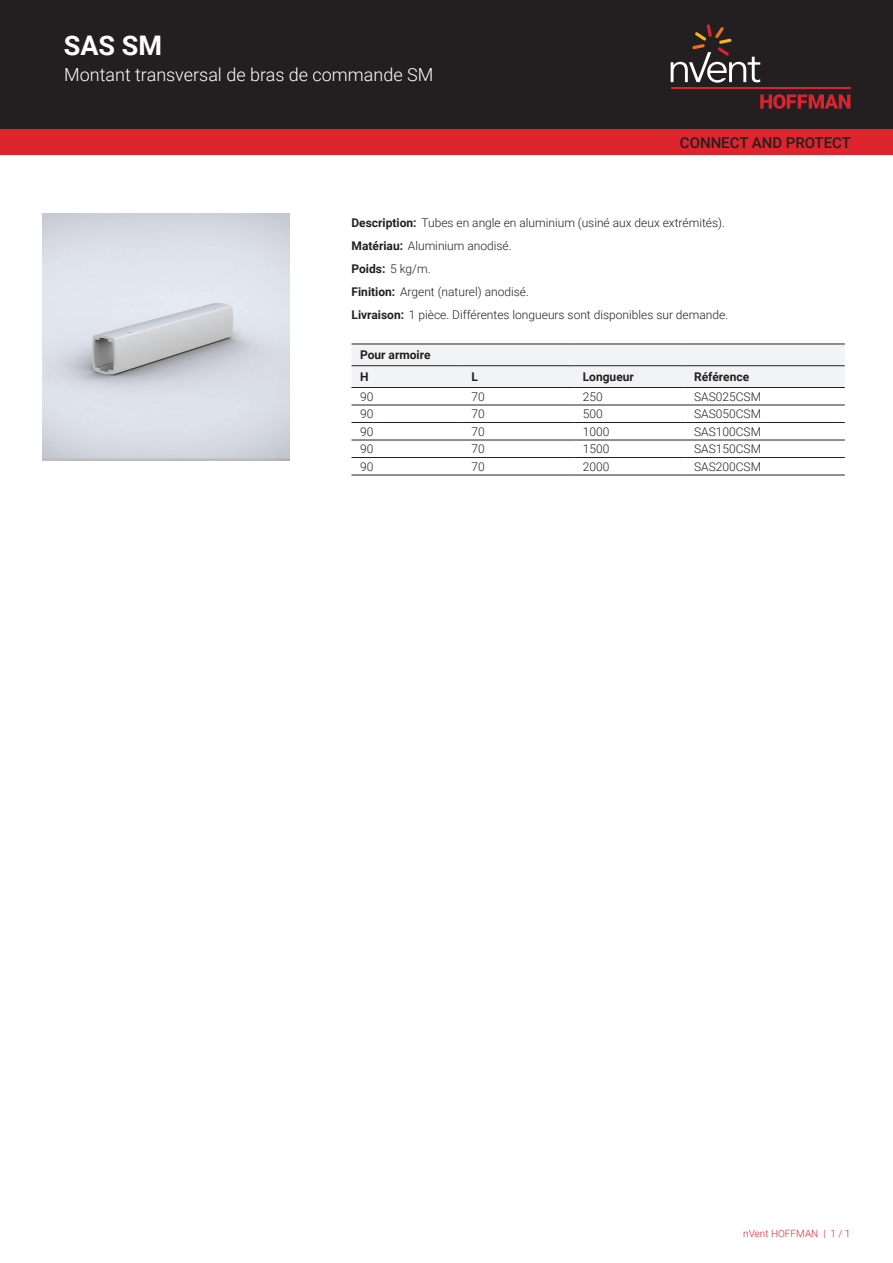
<style>
.page{position:relative;width:893px;height:1263px;background:#fff}
.page>*{position:absolute;margin:0;border:0;box-sizing:border-box;transform-origin:0 0}
.t1{font:700 27px "Roboto";color:#fff}
.t2{font:300 18px "Roboto";color:#fff}
.t3{font:500 15px "Roboto";color:#231f20}
.t4{font:300 12px/23px "Roboto";color:#231f20}
.t5{font:700 12px/21.8px "Roboto";color:#231f20}
.t6{font:300 10.05px "Roboto";color:#de252e}
.s1{font-weight:700}
</style>
<div class="page">
<div style="left:0;top:0;width:893px;height:129px;background:#231f20"></div>
<svg style="left:760px;top:94px;width:90px;height:15px"></svg>
<hr style="left:671px;top:88px;width:179px;height:1px;background:#db2230">
<svg style="left:671px;top:24px;width:89px;height:59px"></svg>
<div style="left:0;top:129px;width:893px;height:26px;background:#de252e"></div>
<div style="left:351px;top:345px;width:494px;height:42px;background:#f2f3f4"></div>
<hr style="left:351px;top:344px;width:112px;height:1px;background:#231f20">
<hr style="left:463px;top:344px;width:111px;height:1px;background:#231f20">
<hr style="left:574px;top:344px;width:112px;height:1px;background:#231f20">
<hr style="left:686px;top:344px;width:159px;height:1px;background:#231f20">
<hr style="left:351px;top:405px;width:112px;height:1px;background:#231f20">
<hr style="left:463px;top:405px;width:111px;height:1px;background:#231f20">
<hr style="left:574px;top:405px;width:112px;height:1px;background:#231f20">
<hr style="left:686px;top:405px;width:159px;height:1px;background:#231f20">
<hr style="left:351px;top:422px;width:112px;height:1px;background:#231f20">
<hr style="left:463px;top:422px;width:111px;height:1px;background:#231f20">
<hr style="left:574px;top:422px;width:112px;height:1px;background:#231f20">
<hr style="left:686px;top:422px;width:159px;height:1px;background:#231f20">
<hr style="left:351px;top:440px;width:112px;height:1px;background:#231f20">
<hr style="left:463px;top:440px;width:111px;height:1px;background:#231f20">
<hr style="left:574px;top:440px;width:112px;height:1px;background:#231f20">
<hr style="left:686px;top:440px;width:159px;height:1px;background:#231f20">
<hr style="left:351px;top:457px;width:112px;height:1px;background:#231f20">
<hr style="left:463px;top:457px;width:111px;height:1px;background:#231f20">
<hr style="left:574px;top:457px;width:112px;height:1px;background:#231f20">
<hr style="left:686px;top:457px;width:159px;height:1px;background:#231f20">
<hr style="left:351px;top:475px;width:112px;height:1px;background:#231f20">
<hr style="left:463px;top:475px;width:111px;height:1px;background:#231f20">
<hr style="left:574px;top:475px;width:112px;height:1px;background:#231f20">
<hr style="left:686px;top:475px;width:159px;height:1px;background:#231f20">
<hr style="left:351px;top:365px;width:112px;height:1px;background:#231f20">
<hr style="left:463px;top:365px;width:111px;height:1px;background:#231f20">
<hr style="left:574px;top:365px;width:112px;height:1px;background:#231f20">
<hr style="left:686px;top:365px;width:159px;height:1px;background:#231f20">
<hr style="left:351px;top:387px;width:112px;height:1px;background:#231f20">
<hr style="left:463px;top:387px;width:111px;height:1px;background:#231f20">
<hr style="left:574px;top:387px;width:112px;height:1px;background:#231f20">
<hr style="left:686px;top:387px;width:159px;height:1px;background:#231f20">
<img style="left:43px;top:213px;width:246px;height:247px">
<h1 class="t1" style="left:64px;top:27px;width:100px">SAS SM</h1>
<h2 class="t2" style="left:64px;top:62px;width:371px">Montant transversal de bras de commande SM</h2>
<p class="t3" style="left:680px;top:132px;width:173px">CONNECT AND PROTECT</p>
<p class="t4" style="left:351px;top:211px;width:378px"><span class="s1">Description:</span> Tubes en angle en aluminium (usiné aux deux extrémités).<br><span class="s1">Matériau:</span> Aluminium anodisé.<br><span class="s1">Poids:</span> 5 kg/m.<br><span class="s1">Finition:</span> Argent (naturel) anodisé.<br><span class="s1">Livraison:</span> 1 pièce. Différentes longueurs sont disponibles sur demande.</p>
<p class="t5" style="left:360px;top:344px;width:72px">Pour armoire<br>H</p>
<p class="t5" style="left:471px;top:365px;width:8px">L</p>
<p class="t5" style="left:583px;top:365px;width:53px">Longueur</p>
<p class="t5" style="left:694px;top:365px;width:57px">Référence</p>
<p class="t4" style="left:360px;top:385px;width:15px">90</p>
<p class="t4" style="left:471px;top:385px;width:15px">70</p>
<p class="t4" style="left:583px;top:385px;width:21px">250</p>
<p class="t4" style="left:694px;top:385px;width:68px">SAS025CSM</p>
<p class="t4" style="left:360px;top:402px;width:15px">90</p>
<p class="t4" style="left:471px;top:402px;width:15px">70</p>
<p class="t4" style="left:583px;top:402px;width:21px">500</p>
<p class="t4" style="left:694px;top:402px;width:68px">SAS050CSM</p>
<p class="t4" style="left:360px;top:420px;width:15px">90</p>
<p class="t4" style="left:471px;top:420px;width:15px">70</p>
<p class="t4" style="left:583px;top:420px;width:28px">1000</p>
<p class="t4" style="left:694px;top:420px;width:68px">SAS100CSM</p>
<p class="t4" style="left:360px;top:437px;width:15px">90</p>
<p class="t4" style="left:471px;top:437px;width:15px">70</p>
<p class="t4" style="left:583px;top:437px;width:28px">1500</p>
<p class="t4" style="left:694px;top:437px;width:68px">SAS150CSM</p>
<p class="t4" style="left:360px;top:455px;width:15px">90</p>
<p class="t4" style="left:471px;top:455px;width:15px">70</p>
<p class="t4" style="left:583px;top:455px;width:28px">2000</p>
<p class="t4" style="left:694px;top:455px;width:68px">SAS200CSM</p>
<p class="t6" style="left:743px;top:1226px;width:109px">nVent HOFFMAN | 1 / 1</p>
</div>
